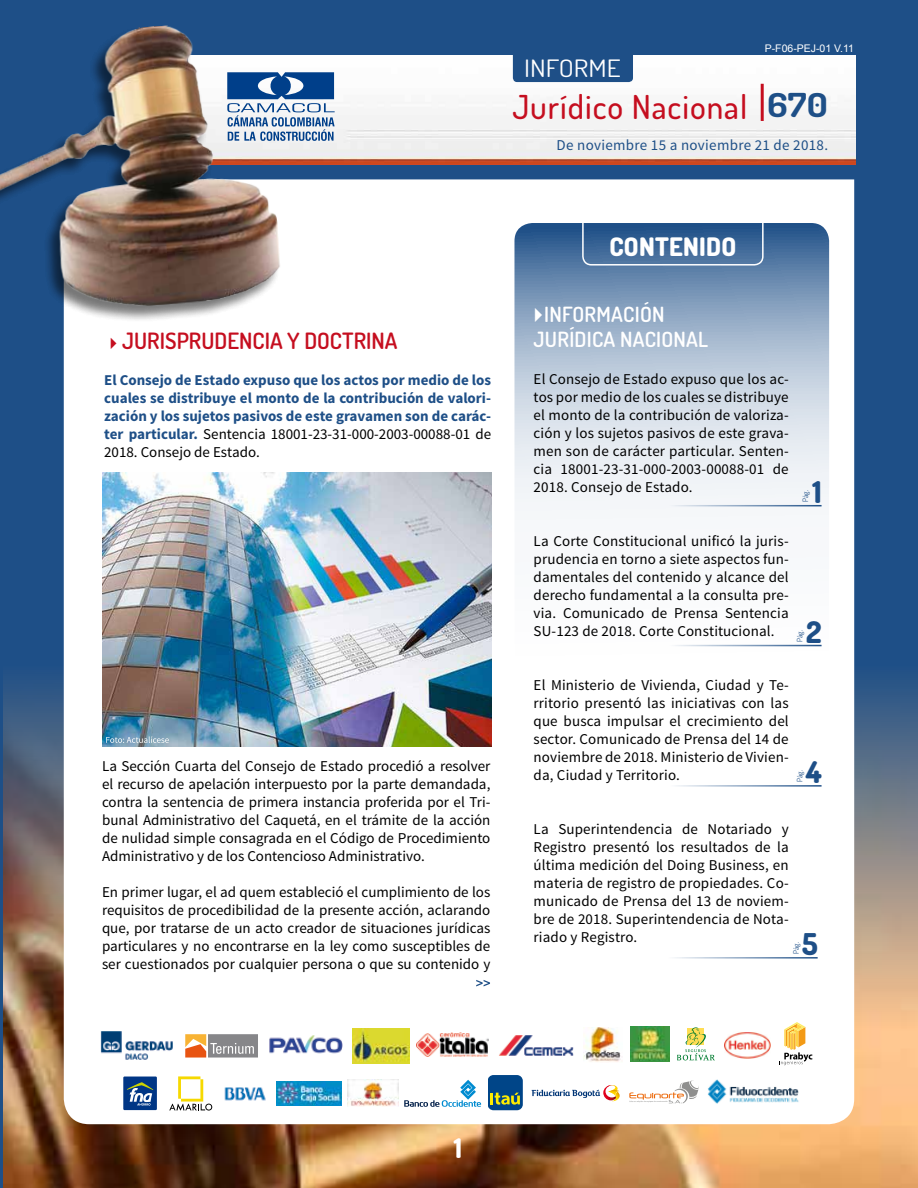
<style>
.page{position:relative;width:918px;height:1188px;background:#1e4f87}
.page>*{position:absolute;margin:0;border:0;box-sizing:border-box;transform-origin:0 0}
.t1{font:500 33px "Dosis";letter-spacing:.03em;color:#c50e1f}
.t2{font:800 30px "Dosis";color:#1e4f87}
.t3{font:800 27px "Dosis";color:#fff}
.t4{font:800 25.5px "Dosis";letter-spacing:.01em;color:#fff}
.t5{font:24px "Dosis";color:#fff;scale:1.14 1}
.t6{font:600 22.5px "Dosis";color:#c50e1f}
.t7{font:600 21px/25.5px "Dosis";letter-spacing:.01em;color:#fff}
.t8{font:15px/18px "Source Sans Pro";letter-spacing:.01em;color:#000;text-align:justify}
.t9{font:700 15px/18px "Source Sans Pro";color:#1e4f87;text-align:justify}
.t10{font:15px "Source Sans Pro";letter-spacing:.02em;color:#1e4f87}
.t11{font:10.5px "Arial";color:#fff}
.t12{font:7.5px "Dosis";letter-spacing:-.005em;color:#1e4f87}
.s1{font-weight:700;color:#1e4f87}
.s2{font-weight:400;color:#000}
</style>
<div class="page">
<img style="left:4px;top:665px;width:914px;height:523px">
<div style="left:64px;top:179px;width:790px;height:945px;background:#fff"></div>
<img style="left:282px;top:55px;width:574px;height:109px">
<div style="left:513px;top:37px;width:120px;height:45px;background:#1e4f87;border-radius:4px"></div>
<hr style="left:761px;top:84px;width:3px;height:37px;background:#c50e1f">
<svg style="left:280px;top:72px;width:55px;height:69px;background:#7999be"></svg>
<svg style="left:514px;top:223px;width:315px;height:766px;background:#dee5ed"></svg>
<div style="left:582px;top:208px;width:182px;height:58px;border:2px solid #fff;border-radius:9px"></div>
<svg style="left:476px;top:980px;width:14px;height:6px"></svg>
<hr style="left:574px;top:505px;width:248px;height:1px;background:#1e4f87">
<hr style="left:574px;top:645px;width:248px;height:1px;background:#1e4f87">
<hr style="left:574px;top:957px;width:244px;height:2px;background:#1e4f87">
<hr style="left:574px;top:785px;width:248px;height:2px;background:#1e4f87">
<div style="left:0;top:26px;width:280px;height:297px;background:#000;opacity:.32"></div>
<img style="left:268px;top:1036px;width:75px;height:19px">
<div style="left:168px;top:1075px;width:46px;height:37px;background:#fff"></div>
<svg style="left:169px;top:1076px;width:43px;height:35px"></svg>
<img style="left:497px;top:1033px;width:77px;height:24px">
<img style="left:353px;top:1028px;width:56px;height:36px">
<img style="left:417px;top:1033px;width:71px;height:24px">
<img style="left:220px;top:1081px;width:50px;height:24px">
<img style="left:276px;top:1081px;width:65px;height:24px">
<img style="left:347px;top:1080px;width:51px;height:27px">
<img style="left:101px;top:1031px;width:73px;height:29px">
<svg style="left:532px;top:1085px;width:91px;height:17px;background:#dedadb"></svg>
<img style="left:584px;top:1027px;width:39px;height:35px">
<div style="left:123px;top:1077px;width:34px;height:33px;background:#003685"></div>
<svg style="left:127px;top:1082px;width:26px;height:24px"></svg>
<img style="left:630px;top:1026px;width:39px;height:35px">
<svg style="left:405px;top:1080px;width:76px;height:27px;background:#d2e5f0"></svg>
<div style="left:184px;top:1033px;width:76px;height:26px;background:#fff"></div>
<svg style="left:185px;top:1034px;width:73px;height:24px;background:#b49a86"></svg>
<div style="left:488px;top:1075px;width:35px;height:35px;background:#004588;border-radius:6px"></div>
<svg style="left:491px;top:1093px;width:29px;height:12px"></svg>
<svg style="left:677px;top:1027px;width:38px;height:33px"></svg>
<svg style="left:630px;top:1080px;width:69px;height:24px;background:#efe6df"></svg>
<img style="left:706px;top:1079px;width:95px;height:26px">
<img style="left:725px;top:1032px;width:45px;height:27px">
<svg style="left:780px;top:1022px;width:32px;height:43px"></svg>
<img style="left:102px;top:472px;width:389px;height:274px">
<svg style="left:106px;top:736px;width:63px;height:7px"></svg>
<svg style="left:535px;top:307px;width:7px;height:15px"></svg>
<h3 class="t5" style="left:524px;top:53px;width:86px">INFORME</h3>
<p class="t11" style="left:765px;top:42px;width:91px">P-F06-PEJ-01 V.11</p>
<h1 class="t1" style="left:512px;top:85px;width:317px">Jurídico Nacional <span class="s1">670</span></h1>
<p class="t10" style="left:557px;top:136px;width:273px">De noviembre 15 a noviembre 21 de 2018.</p>
<h3 class="t4" style="left:609px;top:230px;width:129px">CONTENIDO</h3>
<h3 class="t7" style="left:534px;top:301px;width:132px;text-indent:11px">INFORMACIÓN<br>JURÍDICA NACIONA</h3>
<h3 class="t7" style="left:698px;top:326px;width:12px">L</h3>
<h3 class="t6" style="left:104px;top:326px;width:295px">✔JURISPRUDENCIA Y DOCTRINA</h3>
<p class="t9" style="left:104px;top:371px;width:388px">El Consejo de Estado expuso que los actos por medio de los cuales se distribuye el monto de la contribución de valori&shy;zación y los sujetos pasivos de este gravamen son de carác&shy;ter particular. <span class="s2">Sentencia 18001-23-31-000-2003-00088-01 de 2018. Consejo de Estado.</span></p>
<p class="t8" style="left:534px;top:370px;width:257px">El Consejo de Estado expuso que los ac&shy;tos por medio de los cuales se distribuye el monto de la contribución de valoriza&shy;ción y los sujetos pasivos de este grava&shy;men son de carácter particular. Senten&shy;cia 18001-23-31-000-2003-00088-01 de 2018. Consejo de Estado.</p>
<p class="t8" style="left:534px;top:532px;width:257px">La Corte Constitucional unificó la juris&shy;prudencia en torno a siete aspectos fun&shy;damentales del contenido y alcance del derecho fundamental a la consulta pre&shy;via. Comunicado de Prensa Sentencia SU-123 de 2018. Corte Constitucional.</p>
<h2 class="t2" style="left:812px;top:473px;width:11px">1</h2>
<p class="t12" style="left:800px;top:502px;width:13px;rotate:-90deg">Pág.</p>
<h2 class="t2" style="left:806px;top:612px;width:17px">2</h2>
<p class="t12" style="left:795px;top:642px;width:13px;rotate:-90deg">Pág.</p>
<p class="t8" style="left:102px;top:757px;width:390px">La Sección Cuarta del Consejo de Estado procedió a resolver el recurso de apelación interpuesto por la parte demandada, contra la sentencia de primera instancia proferida por el Tri&shy;bunal Administrativo del Caquetá, en el trámite de la acción de nulidad simple consagrada en el Código de Procedimiento Administrativo y de los Contencioso Administrativo.</p>
<p class="t8" style="left:102px;top:883px;width:390px">En primer lugar, el ad quem estableció el cumplimiento de los requisitos de procedibilidad de la presente acción, aclarando que, por tratarse de un acto creador de situaciones jurídicas particulares y no encontrarse en la ley como susceptibles de ser cuestionados por cualquier persona o que su contenido y</p>
<p class="t8" style="left:534px;top:676px;width:257px">El Ministerio de Vivienda, Ciudad y Te&shy;rritorio presentó las iniciativas con las que busca impulsar el crecimiento del sector. Comunicado de Prensa del 14 de noviembre de 2018. Ministerio de Vivien&shy;da, Ciudad y Territorio.</p>
<h2 class="t2" style="left:806px;top:753px;width:17px">4</h2>
<p class="t12" style="left:795px;top:782px;width:13px;rotate:-90deg">Pág.</p>
<p class="t8" style="left:534px;top:820px;width:257px">La Superintendencia de Notariado y Registro presentó los resultados de la última medición del Doing Business, en materia de registro de propiedades. Co&shy;municado de Prensa del 13 de noviem&shy;bre de 2018. Superintendencia de Nota&shy;riado y Registro.</p>
<h2 class="t2" style="left:802px;top:925px;width:17px">5</h2>
<p class="t12" style="left:791px;top:954px;width:13px;rotate:-90deg">Pág.</p>
<h3 class="t3" style="left:454px;top:1131px;width:10px">1</h3>
</div>
